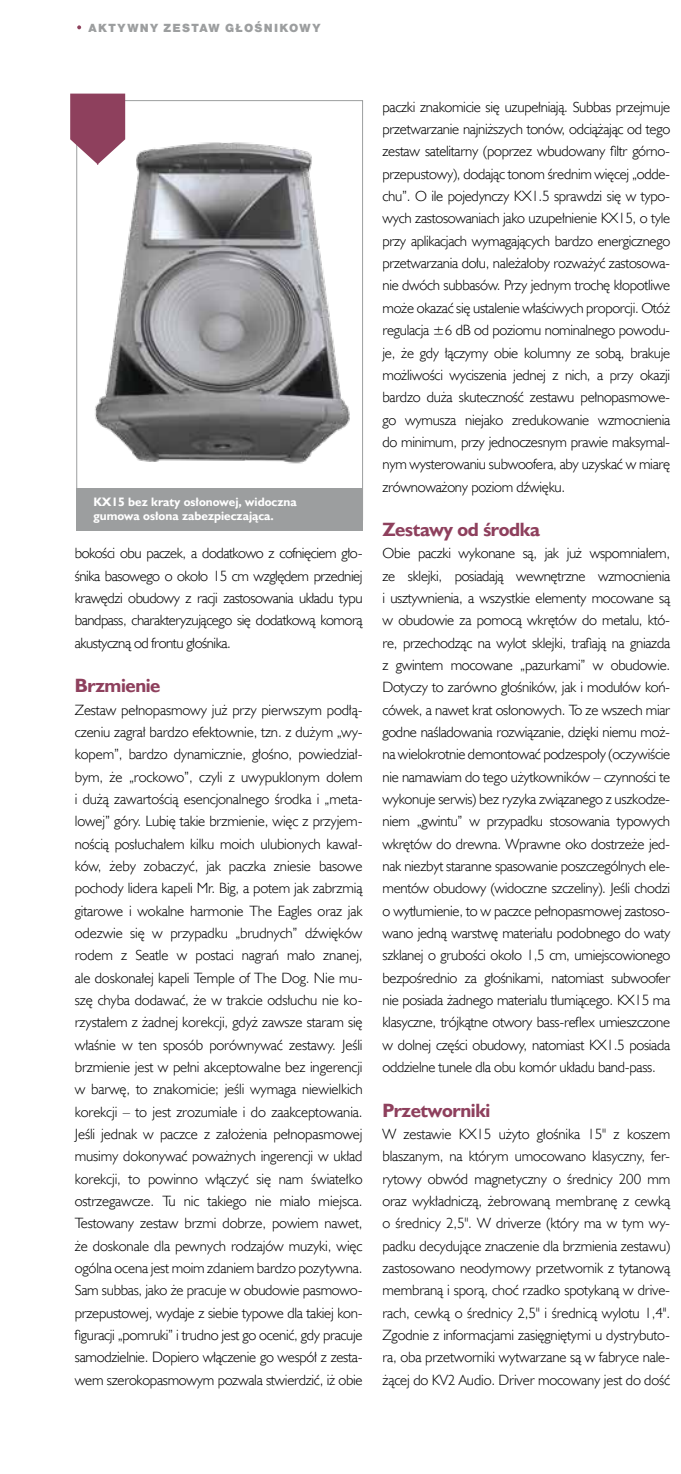
<style>
.page{position:relative;width:681px;height:1474px;background:#fff}
.page>*{position:absolute;margin:0;border:0;box-sizing:border-box;transform-origin:0 0}
.t1{font:700 19.25px "Humanst 521 EU";letter-spacing:-.02em;color:#8e405d}
.t2{font:14.88px/22.4px "Humanst 521 Lt EU";letter-spacing:-.02em;color:#000;text-align:justify}
.t3{font:700 12.25px/14px "Humanst 521 EU";color:#fff}
.t4{font:12.25px "Nimbus San DEE Blac";letter-spacing:.1em;color:#9c9e9f}
</style>
<div class="page">
<svg style="left:77px;top:25px;width:4px;height:4px"></svg>
<div style="left:77px;top:100px;width:285px;height:420px;background:#fff;border:1px solid #9c9e9f"></div>
<img style="left:78px;top:130px;width:272px;height:352px">
<svg style="left:70px;top:94px;width:55px;height:71px"></svg>
<div style="left:77px;top:488px;width:286px;height:43px;background:#9c9e9f"></div>
<p class="t4" style="left:88px;top:21px;width:233px">AKTYWNY ZESTAW GŁOŚNIKOWY</p>
<p class="t3" style="left:93px;top:495px;width:205px">KX15 bez kraty osłonowej, widoczna gumowa osłona zabezpieczająca.</p>
<p class="t2" style="left:75px;top:542px;width:289px">bokości obu paczek, a dodatkowo z cofnięciem gło&shy;śnika basowego o około 15 cm względem przedniej krawędzi obudowy z racji zastosowania układu typu bandpass, charakteryzującego się dodatkową komorą akustyczną od frontu głośnika.</p>
<p class="t1" style="left:75px;top:673px;width:87px">Brzmienie</p>
<p class="t2" style="left:75px;top:698px;width:289px">Zestaw pełnopasmowy już przy pierwszym podłą&shy;czeniu zagrał bardzo efektownie, tzn. z dużym „wy&shy;kopem”, bardzo dynamicznie, głośno, powiedział&shy;bym, że „rockowo”, czyli z uwypuklonym dołem i dużą zawartością esencjonalnego środka i „meta&shy;lowej” góry. Lubię takie brzmienie, więc z przyjem&shy;nością posłuchałem kilku moich ulubionych kawał&shy;ków, żeby zobaczyć, jak paczka zniesie basowe pochody lidera kapeli Mr. Big, a potem jak zabrzmią gitarowe i wokalne harmonie The Eagles oraz jak odezwie się w przypadku „brudnych” dźwięków rodem z Seatle w postaci nagrań mało znanej, ale doskonałej kapeli Temple of The Dog. Nie mu&shy;szę chyba dodawać, że w trakcie odsłuchu nie ko&shy;rzystałem z żadnej korekcji, gdyż zawsze staram się właśnie w ten sposób porównywać zestawy. Jeśli brzmienie jest w pełni akceptowalne bez ingerencji w barwę, to znakomicie; jeśli wymaga niewielkich korekcji – to jest zrozumiałe i do zaakceptowania.<br>Jeśli jednak w paczce z założenia pełnopasmowej musimy dokonywać poważnych ingerencji w układ korekcji, to powinno włączyć się nam światełko ostrzegawcze. Tu nic takiego nie miało miejsca.<br>Testowany zestaw brzmi dobrze, powiem nawet, że doskonale dla pewnych rodzajów muzyki, więc ogólna ocena jest moim zdaniem bardzo pozytywna.<br>Sam subbas, jako że pracuje w obudowie pasmowo&shy;przepustowej, wydaje z siebie typowe dla takiej kon&shy;figuracji „pomruki” i trudno jest go ocenić, gdy pracuje samodzielnie. Dopiero włączenie go wespół z zesta&shy;wem szerokopasmowym pozwala stwierdzić, iż obie</p>
<p class="t2" style="left:382px;top:95px;width:289px">paczki znakomicie się uzupełniają. Subbas przejmuje przetwarzanie najniższych tonów, odciążając od tego zestaw satelitarny (poprzez wbudowany filtr górno&shy;przepustowy), dodając tonom średnim więcej „odde&shy;chu”. O ile pojedynczy KX1.5 sprawdzi się w typo&shy;wych zastosowaniach jako uzupełnienie KX15, o tyle przy aplikacjach wymagających bardzo energicznego przetwarzania dołu, należałoby rozważyć zastosowa&shy;nie dwóch subbasów. Przy jednym trochę kłopotliwe może okazać się ustalenie właściwych proporcji. Otóż regulacja ±6 dB od poziomu nominalnego powodu&shy;je, że gdy łączymy obie kolumny ze sobą, brakuje możliwości wyciszenia jednej z nich, a przy okazji bardzo duża skuteczność zestawu pełnopasmowe&shy;go wymusza niejako zredukowanie wzmocnienia do minimum, przy jednoczesnym prawie maksymal&shy;nym wysterowaniu subwoofera, aby uzyskać w miarę zrównoważony poziom dźwięku.</p>
<p class="t1" style="left:382px;top:517px;width:159px">Zestawy od środka</p>
<p class="t2" style="left:382px;top:542px;width:289px">Obie paczki wykonane są, jak już wspomniałem, ze sklejki, posiadają wewnętrzne wzmocnienia i usztywnienia, a wszystkie elementy mocowane są w obudowie za pomocą wkrętów do metalu, któ&shy;re, przechodząc na wylot sklejki, trafiają na gniazda z gwintem mocowane „pazurkami” w obudowie.<br>Dotyczy to zarówno głośników, jak i modułów koń&shy;cówek, a nawet krat osłonowych. To ze wszech miar godne naśladowania rozwiązanie, dzięki niemu moż&shy;na wielokrotnie demontować podzespoły (oczywiście nie namawiam do tego użytkowników – czynności te wykonuje serwis) bez ryzyka związanego z uszkodze&shy;niem „gwintu” w przypadku stosowania typowych wkrętów do drewna. Wprawne oko dostrzeże jed&shy;nak niezbyt staranne spasowanie poszczególnych ele&shy;mentów obudowy (widoczne szczeliny). Jeśli chodzi o wytłumienie, to w paczce pełnopasmowej zastoso&shy;wano jedną warstwę materiału podobnego do waty szklanej o grubości około 1,5 cm, umiejscowionego bezpośrednio za głośnikami, natomiast subwoofer nie posiada żadnego materiału tłumiącego. KX15 ma klasyczne, trójkątne otwory bass-reflex umieszczone w dolnej części obudowy, natomiast KX1.5 posiada oddzielne tunele dla obu komór układu band-pass.</p>
<p class="t1" style="left:382px;top:1098px;width:109px">Przetworniki</p>
<p class="t2" style="left:382px;top:1122px;width:289px">W zestawie KX15 użyto głośnika 15'' z koszem blaszanym, na którym umocowano klasyczny, fer&shy;rytowy obwód magnetyczny o średnicy 200 mm oraz wykładniczą, żebrowaną membranę z cewką o średnicy 2,5''. W driverze (który ma w tym wy&shy;padku decydujące znaczenie dla brzmienia zestawu) zastosowano neodymowy przetwornik z tytanową membraną i sporą, choć rzadko spotykaną w drive&shy;rach, cewką o średnicy 2,5'' i średnicą wylotu 1,4''.<br>Zgodnie z informacjami zasięgniętymi u dystrybuto&shy;ra, oba przetworniki wytwarzane są w fabryce nale&shy;żącej do KV2 Audio. Driver mocowany jest do dość</p>
</div>
